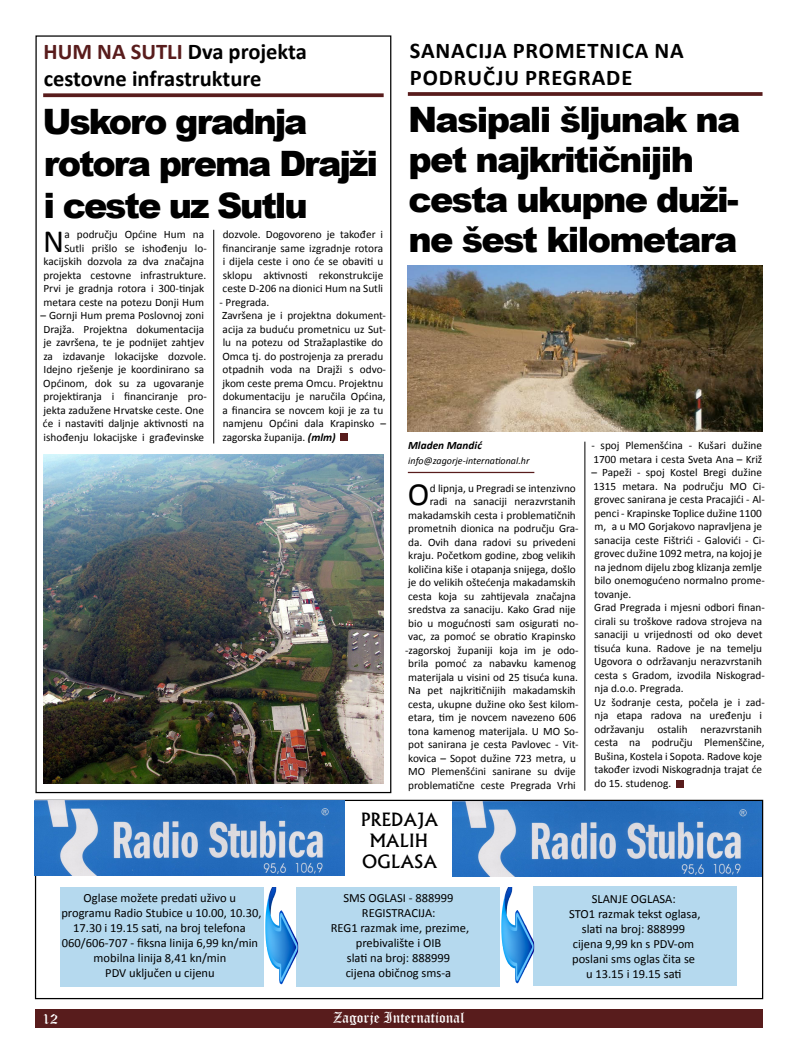
<style>
.page{position:relative;width:798px;height:1063px;background:#fff}
.page>*{position:absolute;margin:0;border:0;box-sizing:border-box;transform-origin:0 0}
.t1{font:900 35px/40px "Arial";letter-spacing:-.05em;color:#000}
.t2{font:32.5px "Calibri";color:#000}
.t3{font:700 22.5px/27px "Calibri";color:#000}
.t4{font:500 17.5px/21px "Albertus";color:#000;text-align:center}
.t5{font:15px "Old English Text";color:#fff}
.t6{font:12.5px/15px "Calibri";color:#000;text-align:center}
.t7{font:11.25px/13.5px "Calibri";color:#000}
.t8{font:italic 700 11.25px "Calibri";color:#000}
.t9{font:italic 10px "Calibri";color:#000}
.s1{color:#581c1c}
.s2{font-weight:700;font-style:italic}
</style>
<div class="page">
<div style="left:35px;top:1009px;width:727px;height:19px;background:#581c1c"></div>
<hr style="left:407px;top:472px;width:127px;height:1px;background:#581c1c">
<div style="left:676px;top:780px;width:7px;height:7px;background:#581c1c"></div>
<div style="left:341px;top:434px;width:7px;height:7px;background:#581c1c"></div>
<div style="left:60px;top:887px;width:204px;height:99px;background:#b5d9ee"></div>
<img style="left:452px;top:802px;width:309px;height:75px">
<div style="left:296px;top:887px;width:204px;height:100px;background:#b5d9ee"></div>
<div style="left:533px;top:886px;width:204px;height:99px;background:#b5d9ee"></div>
<img style="left:501px;top:888px;width:33px;height:98px">
<div style="left:35px;top:800px;width:728px;height:199px;border:1px solid #000"></div>
<img style="left:265px;top:888px;width:33px;height:97px">
<img style="left:35px;top:800px;width:309px;height:76px">
<svg style="left:407px;top:92px;width:355px;height:4px"></svg>
<img style="left:407px;top:265px;width:355px;height:167px">
<svg style="left:43px;top:93px;width:340px;height:4px"></svg>
<img style="left:43px;top:455px;width:340px;height:329px">
<hr style="left:213px;top:230px;width:1px;height:214px;background:#000">
<hr style="left:584px;top:442px;width:1px;height:349px;background:#000">
<h3 class="t3" style="left:43px;top:38px;width:265px"><span class="s1">HUM NA SUTLI</span> DVA PROJEKTA<br>CESTOVNE INFRASTRUKTURE</h3>
<h1 class="t1" style="left:42px;top:99px;width:337px;line-height:42px">Uskoro gradnja rotora prema Drajži i ceste uz Sutlu</h1>
<h2 class="t2" style="left:43px;top:220px;width:23px">N</h2>
<p class="t7" style="left:43px;top:228px;width:165px;text-align:right">a području Općine Hum na<br>Sutli prišlo se ishođenju lo&shy;kacijskih dozvola za dva značajna projekta cestovne infrastrukture.<br>Prvi je gradnja rotora i 300-tinjak metara ceste na potezu Donji Hum</p>
<p class="t7" style="left:40px;top:309px;width:168px">– Gornji Hum prema Poslovnoj zoni Drajža. Projektna dokumentacija je završena, te je podnijet zahtjev za izdavanje lokacijske dozvole.<br>Idejno rješenje je koordinirano sa Općinom, dok su za ugovaranje projektiranja i financiranje pro&shy;jekta zadužene Hrvatske ceste. One će i nastaviti daljnje aktivnosti na ishođenju lokacijske i građevinske</p>
<p class="t7" style="left:222px;top:228px;width:162px;text-align:justify">dozvole. Dogovoreno je također i financiranje same izgradnje rotora i dijela ceste i ono će se obaviti u sklopu aktivnosti rekonstrukcije ceste D-206 na dionici Hum na Sutli</p>
<p class="t7" style="left:219px;top:295px;width:168px">- Pregrada.<br>Završena je i projektna dokument&shy;acija za buduću prometnicu uz Sut&shy;lu na potezu od Stražaplastike do<br>Omca tj. do postrojenja za preradu otpadnih voda na Drajži s odvo&shy;jkom ceste prema Omcu. Projektnu dokumentaciju je naručila Općina, a financira se novcem koji je za tu namjenu Općini dala Krapinsko – zagorska županija. <span class="s2">(mlm)</span></p>
<h3 class="t3" style="left:409px;top:37px;width:25px">SANACIJA</h3>
<h3 class="t3" style="left:512px;top:37px;width:15px">PROMETNICA</h3>
<h3 class="t3" style="left:654px;top:37px;width:15px">NA</h3>
<h3 class="t3" style="left:409px;top:64px;width:15px">PODRU</h3>
<h3 class="t3" style="left:483px;top:64px;width:69px">ČJU PREGRADE</h3>
<h1 class="t1" style="left:408px;top:98px;width:334px">Nasipali šljunak na pet najkritičnijih cesta ukupne duži&shy;ne šest kilometara</h1>
<p class="t8" style="left:408px;top:439px;width:75px">Mladen Mandić</p>
<p class="t9" style="left:408px;top:454px;width:123px">info@zagorje-international.hr</p>
<h2 class="t2" style="left:408px;top:474px;width:23px">O</h2>
<p class="t7" style="left:405px;top:481px;width:175px;text-align:right">d lipnja, u Pregradi se intenzivno<br>radi na sanaciji nerazvrstanih makadamskih cesta i problematičnih prometnih dionica na području Gra&shy;da. Ovih dana radovi su privedeni kraju. Početkom godine, zbog velikih količina kiše i otapanja snijega, došlo je do velikih oštećenja makadamskih cesta koja su zahtijevala značajna sredstva za sanaciju. Kako Grad nije bio u mogućnosti sam osigurati no&shy;vac, za pomoć se obratio Krapinsko -zagorskoj županiji koja im je odo&shy;brila pomoć za nabavku kamenog materijala u visini od 25 tisuća kuna.<br>Na pet najkritičnijih makadamskih cesta, ukupne dužine oko šest kilom&shy;etara, tim je novcem navezeno 606 tona kamenog materijala. U MO So&shy;pot sanirana je cesta Pavlovec - Vit&shy;kovica – Sopot dužine 723 metra, u MO Plemenšćini sanirane su dvije problematične ceste Pregrada Vrhi</p>
<p class="t7" style="left:591px;top:439px;width:172px">- spoj Plemenšćina - Kušari dužine<br>1700 metara i cesta Sveta Ana – Križ</p>
<p class="t7" style="left:591px;top:466px;width:175px">– Papeži - spoj Kostel Bregi dužine 1315 metara. Na području MO Ci&shy;grovec sanirana je cesta Pracajići - Al&shy;penci - Krapinske Toplice dužine 1100 m, a u MO Gorjakovo napravljena je sanacija ceste Fištrići - Galovići - Ci&shy;grovec dužine 1092 metra, na kojoj je na jednom dijelu zbog klizanja zemlje bilo onemogućeno normalno prome&shy;tovanje.<br>Grad Pregrada i mjesni odbori finan&shy;cirali su troškove radova strojeva na sanaciji u vrijednosti od oko devet tisuća kuna. Radove je na temelju Ugovora o održavanju nerazvrstanih cesta s Gradom, izvodila Niskograd&shy;nja d.o.o. Pregrada.<br>Uz šodranje cesta, počela je i zad&shy;nja etapa radova na uređenju i održavanju ostalih nerazvrstanih cesta na području Plemenščine, Bušina, Kostela i Sopota. Radove koje također izvodi Niskogradnja trajat će do 15. studenog.</p>
<h3 class="t4" style="left:361px;top:809px;width:78px">PREDAJA<br>MALIH<br>OGLASA</h3>
<p class="t6" style="left:61px;top:891px;width:201px">Oglase možete predati uživo u programu Radio Stubice u 10.00, 10.30,<br>17.30 i 19.15 sati, na broj telefona<br>060/606-707 - fiksna linija 6,99 kn/min mobilna linija 8,41 kn/min<br>PDV uključen u cijenu</p>
<p class="t6" style="left:569px;top:891px;width:133px">SLANJE OGLASA:<br>STO1 razmak tekst oglasa, slati na broj: 888999 cijena 9,99 kn s PDV-om poslani sms oglas čita se u 13.15 i 19.15 sati</p>
<p class="t6" style="left:330px;top:891px;width:140px">SMS OGLASI - 888999<br>REGISTRACIJA:<br>REG1 razmak ime, prezime, prebivalište i OIB<br>slati na broj: 888999<br>cijena običnog sms-a</p>
<h3 class="t5" style="left:43px;top:1009px;width:17px">12</h3>
<h3 class="t5" style="left:333px;top:1008px;width:133px">Zagorje International</h3>
</div>
